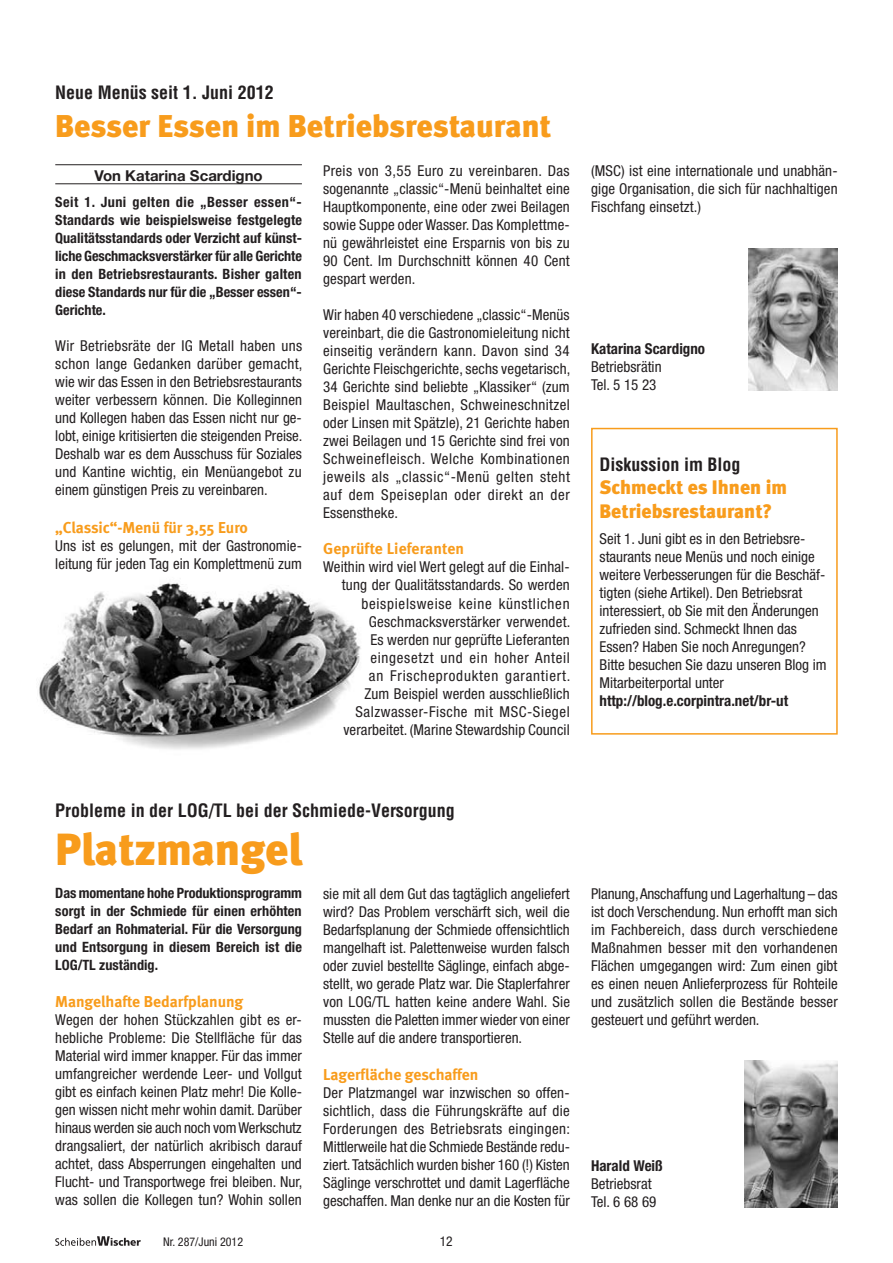
<style>
.page{position:relative;width:893px;height:1263px;background:#fff}
.page>*{position:absolute;margin:0;border:0;box-sizing:border-box;transform-origin:0 0}
.t1{font:900 45px "Meta";color:#f89c1c}
.t2{font:900 31.5px "Meta";letter-spacing:-.005em;color:#f89c1c}
.t3{font:900 19.5px/23.4px "Meta";color:#f89c1c}
.t4{font:700 condensed 18px "Helvetica";color:#231f20}
.t5{font:700 15.75px "Meta";color:#f89c1c}
.t6{font:condensed 15px/18px "Helvetica Neue";letter-spacing:.005em;color:#231f20;text-align:justify}
.t7{font:700 condensed 15px "Helvetica Neue";color:#231f20}
.t8{font:700 15px "Helvetica Neue";color:#231f20}
.t9{font:700 condensed 14.25px/18px "Helvetica Neue";color:#231f20;text-align:justify}
.t10{font:condensed 13.5px "Helvetica Neue";color:#231f20}
.t11{font:condensed 12px "Helvetica Neue";color:#231f20}
</style>
<div class="page">
<svg style="left:55px;top:1236px;width:86px;height:10px"></svg>
<img style="left:39px;top:582px;width:322px;height:167px">
<hr style="left:55px;top:164px;width:247px;height:1px;background:#231f20">
<hr style="left:55px;top:183px;width:247px;height:1px;background:#231f20">
<div style="left:591px;top:428px;width:247px;height:307px;border:2px solid #f89c1c"></div>
<img style="left:748px;top:248px;width:90px;height:143px">
<img style="left:744px;top:1060px;width:94px;height:148px">
<p class="t4" style="left:55px;top:82px;width:220px">Neue Menüs seit 1. Juni 2012</p>
<h2 class="t2" style="left:55px;top:107px;width:498px">Besser Essen im Betriebsrestaurant</h2>
<p class="t8" style="left:94px;top:166px;width:170px">Von Katarina Scardigno</p>
<p class="t9" style="left:55px;top:193px;width:248px">Seit 1. Juni gelten die „Besser essen“- Standards wie beispielsweise festgelegte Qualitätsstandards oder Verzicht auf künst&shy;liche Geschmacksverstärker für alle Gerichte in den Betriebsrestaurants. Bisher galten diese Standards nur für die „Besser essen“- Gerichte.</p>
<p class="t6" style="left:55px;top:337px;width:249px">Wir Betriebsräte der IG Metall haben uns schon lange Gedanken darüber gemacht, wie wir das Essen in den Betriebsrestaurants weiter verbessern können. Die Kolleginnen und Kollegen haben das Essen nicht nur ge&shy;lobt, einige kritisierten die steigenden Preise.<br>Deshalb war es dem Ausschuss für Soziales und Kantine wichtig, ein Menüangebot zu einem günstigen Preis zu vereinbaren.</p>
<p class="t5" style="left:55px;top:518px;width:194px">„Classic“-Menü für 3,55 Euro</p>
<p class="t6" style="left:55px;top:537px;width:248px">Uns ist es gelungen, mit der Gastronomie&shy;leitung für jeden Tag ein Komplettmenü zum</p>
<p class="t6" style="left:323px;top:161px;width:248px">Preis von 3,55 Euro zu vereinbaren. Das sogenannte „classic“-Menü beinhaltet eine Hauptkomponente, eine oder zwei Beilagen sowie Suppe oder Wasser. Das Komplettme&shy;nü gewährleistet eine Ersparnis von bis zu 90 Cent. Im Durchschnitt können 40 Cent gespart werden.</p>
<p class="t6" style="left:323px;top:305px;width:249px">Wir haben 40 verschiedene „classic“-Menüs vereinbart, die die Gastronomieleitung nicht einseitig verändern kann. Davon sind 34<br>Gerichte Fleischgerichte, sechs vegetarisch, 34 Gerichte sind beliebte „Klassiker“ (zum Beispiel Maultaschen, Schweineschnitzel oder Linsen mit Spätzle), 21 Gerichte haben zwei Beilagen und 15 Gerichte sind frei von Schweinefleisch. Welche Kombinationen jeweils als „classic“-Menü gelten steht auf dem Speiseplan oder direkt an der Essenstheke.</p>
<p class="t5" style="left:323px;top:540px;width:142px">Geprüfte Lieferanten</p>
<p class="t6" style="left:323px;top:558px;width:249px;text-align:right">Weithin wird viel Wert gelegt auf die Einhal&shy;tung der Qualitätsstandards. So werden beispielsweise keine künstlichen Geschmacksverstärker verwendet.<br>Es werden nur geprüfte Lieferanten eingesetzt und ein hoher Anteil<br>an Frischeprodukten garantiert.<br>Zum Beispiel werden ausschließlich Salzwasser-Fische mit MSC-Siegel verarbeitet. (Marine Stewardship Council</p>
<p class="t6" style="left:591px;top:162px;width:248px">(MSC) ist eine internationale und unabhän&shy;gige Organisation, die sich für nachhaltigen Fischfang einsetzt.)</p>
<p class="t7" style="left:591px;top:340px;width:116px">Katarina Scardigno</p>
<p class="t6" style="left:591px;top:358px;width:72px">Betriebsrätin<br>Tel. 5 15 23</p>
<p class="t4" style="left:600px;top:453px;width:142px">Diskussion im Blog</p>
<h3 class="t3" style="left:600px;top:475px;width:189px">Schmeckt es Ihnen im<br>Betriebsrestaurant?</h3>
<p class="t6" style="left:600px;top:530px;width:229px;text-align:left">Seit 1. Juni gibt es in den Betriebsre&shy;staurants neue Menüs und noch einige weitere Verbesserungen für die Beschäf&shy;tigten (siehe Artikel). Den Betriebsrat interessiert, ob Sie mit den Änderungen zufrieden sind. Schmeckt Ihnen das Essen? Haben Sie noch Anregungen?<br>Bitte besuchen Sie dazu unseren Blog im Mitarbeiterportal unter</p>
<p class="t7" style="left:600px;top:692px;width:190px">http://blog.e.corpintra.net/br-ut</p>
<p class="t4" style="left:55px;top:799px;width:401px">Probleme in der LOG/TL bei der Schmiede-Versorgung</p>
<h1 class="t1" style="left:55px;top:822px;width:248px">Platzmangel</h1>
<p class="t6" style="left:323px;top:885px;width:248px">sie mit all dem Gut das tagtäglich angeliefert wird? Das Problem verschärft sich, weil die Bedarfsplanung der Schmiede offensichtlich mangelhaft ist. Palettenweise wurden falsch oder zuviel bestellte Säglinge, einfach abge&shy;stellt, wo gerade Platz war. Die Staplerfahrer von LOG/TL hatten keine andere Wahl. Sie mussten die Paletten immer wieder von einer Stelle auf die andere transportieren.</p>
<p class="t5" style="left:323px;top:1065px;width:157px">Lagerfläche geschaffen</p>
<p class="t6" style="left:323px;top:1084px;width:248px">Der Platzmangel war inzwischen so offen&shy;sichtlich, dass die Führungskräfte auf die Forderungen des Betriebsrats eingingen:<br>Mittlerweile hat die Schmiede Bestände redu&shy;ziert. Tatsächlich wurden bisher 160 (!) Kisten Säglinge verschrottet und damit Lagerfläche geschaffen. Man denke nur an die Kosten für</p>
<p class="t9" style="left:55px;top:884px;width:248px">Das momentane hohe Produktionsprogramm sorgt in der Schmiede für einen erhöhten Bedarf an Rohmaterial. Für die Versorgung und Entsorgung in diesem Bereich ist die LOG/TL zuständig.</p>
<p class="t5" style="left:55px;top:992px;width:189px">Mangelhafte Bedarfplanung</p>
<p class="t6" style="left:55px;top:1011px;width:249px">Wegen der hohen Stückzahlen gibt es er&shy;hebliche Probleme: Die Stellfläche für das Material wird immer knapper. Für das immer umfangreicher werdende Leer- und Vollgut gibt es einfach keinen Platz mehr! Die Kolle&shy;gen wissen nicht mehr wohin damit. Darüber hinaus werden sie auch noch vom Werkschutz drangsaliert, der natürlich akribisch darauf achtet, dass Absperrungen eingehalten und Flucht- und Transportwege frei bleiben. Nur, was sollen die Kollegen tun? Wohin sollen</p>
<p class="t11" style="left:163px;top:1234px;width:81px">Nr. 287/Juni 2012</p>
<p class="t10" style="left:440px;top:1233px;width:14px">12</p>
<p class="t6" style="left:591px;top:885px;width:248px">Planung, Anschaffung und Lagerhaltung – das ist doch Verschendung. Nun erhofft man sich im Fachbereich, dass durch verschiedene Maßnahmen besser mit den vorhandenen Flächen umgegangen wird: Zum einen gibt es einen neuen Anlieferprozess für Rohteile und zusätzlich sollen die Bestände besser gesteuert und geführt werden.</p>
<p class="t7" style="left:591px;top:1157px;width:73px">Harald Weiß</p>
<p class="t6" style="left:591px;top:1175px;width:67px">Betriebsrat<br>Tel. 6 68 69</p>
</div>
